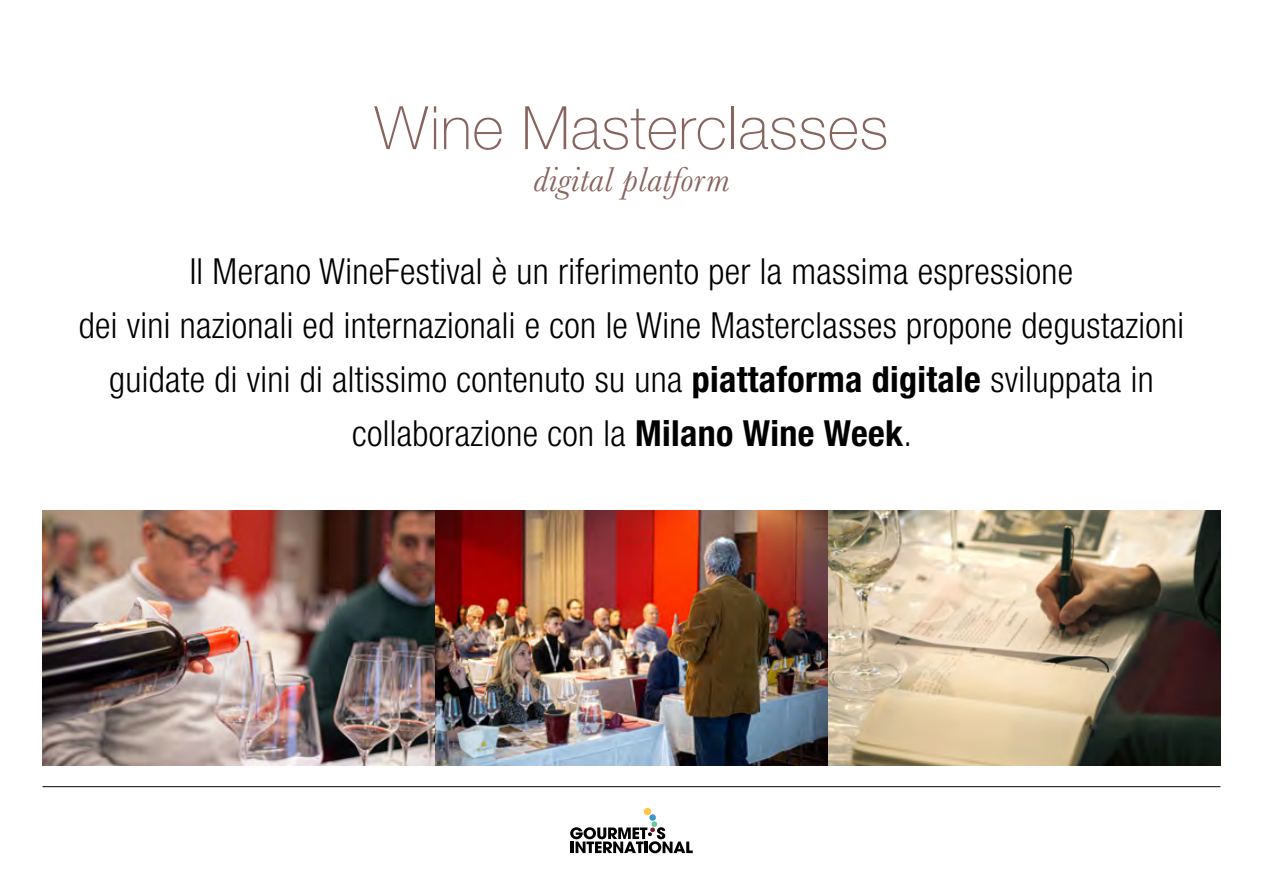
<style>
.page{position:relative;width:1263px;height:893px;background:#fff}
.page>*{position:absolute;margin:0;border:0;box-sizing:border-box;transform-origin:0 0}
.t1{font:100 60px "Helvetica Neue LT Std";letter-spacing:.01em;color:#88645f}
.t2{font:300 condensed 36px/54px "Helvetica Neue LT Std";letter-spacing:.01em;color:#000;text-align:center}
.t3{font:italic 36px "Baskerville";letter-spacing:.01em;color:#88645f}
.s1{font-weight:700}
</style>
<div class="page">
<svg style="left:570px;top:808px;width:123px;height:45px"></svg>
<hr style="left:43px;top:786px;width:1177px;height:1px;background:#000">
<img style="left:43px;top:510px;width:1177px;height:255px">
<h1 class="t1" style="left:375px;top:94px;width:515px">Wine Masterclasses</h1>
<p class="t3" style="left:533px;top:156px;width:198px">digital platform</p>
<p class="t2" style="left:79px;top:244px;width:1107px">Il Merano WineFestival è un riferimento per la massima espressione<br>dei vini nazionali ed internazionali e con le Wine Masterclasses propone degustazioni guidate di vini di altissimo contenuto su una <span class="s1">piattaforma digitale</span> sviluppata in collaborazione con la <span class="s1">Milano Wine Week</span>.</p>
</div>
